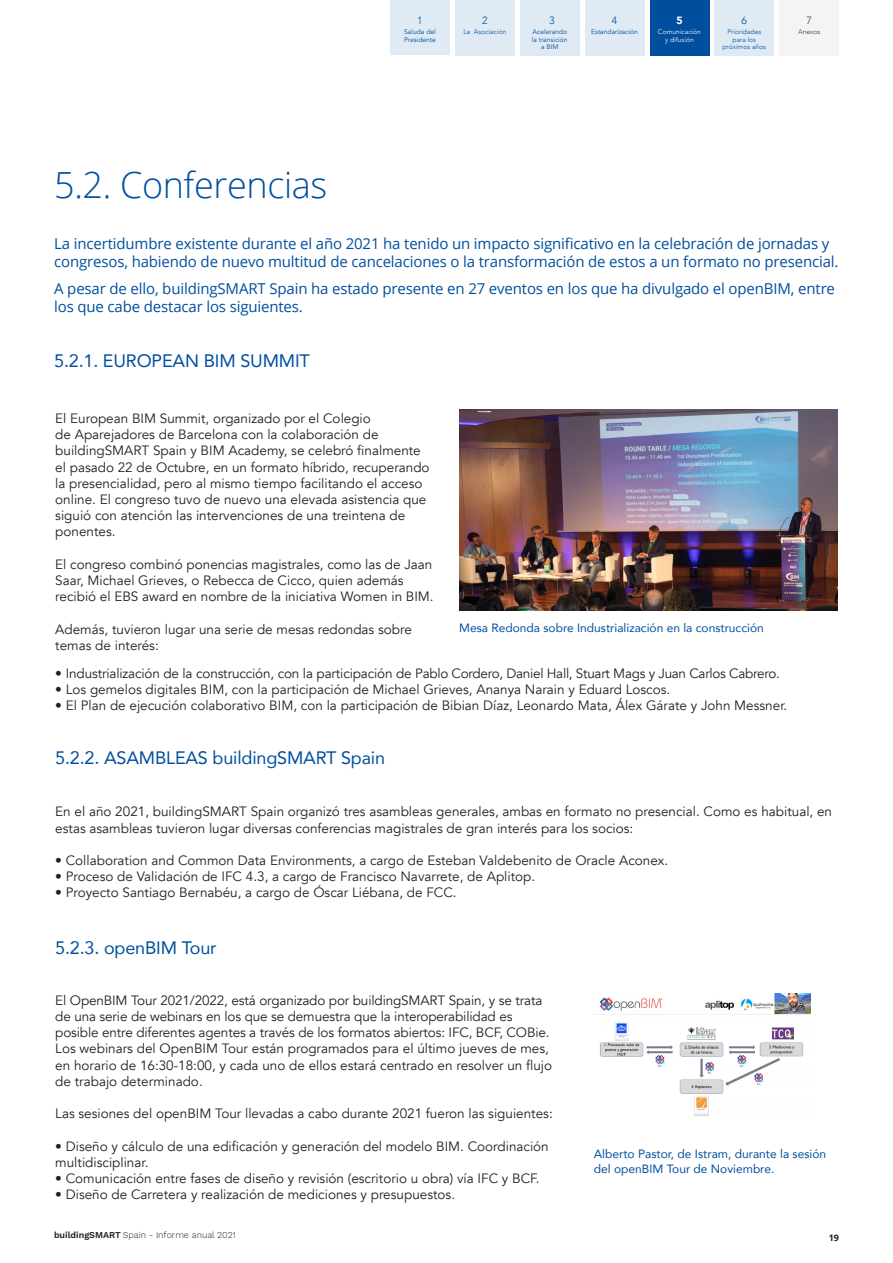
<style>
.page{position:relative;width:893px;height:1263px;background:#fff}
.page>*{position:absolute;margin:0;border:0;box-sizing:border-box;transform-origin:0 0}
.t1{font:300 36px "Open Sans";letter-spacing:-.01em;color:#004f9f}
.t2{font:18px "Avenir";letter-spacing:-.01em;color:#004f9f}
.t3{font:15px/18px "Open Sans";letter-spacing:-.01em;color:#004f9f}
.t4{font:13.5px/16.2px "Avenir";color:#231f20}
.t5{font:12px/15px "Avenir";color:#004f9f}
.t6{font:300 10.5px "Avenir";color:#004f9f}
.t7{font:900 10.5px "Avenir";color:#fff}
.t8{font:300 10.5px "Avenir";color:#38363d}
.t9{font:9px "Work Sans";color:#231f20}
.t10{font:700 9px "Open Sans";color:#231f20}
.t11{font:6.75px/7.5px "Avenir";color:#004f9f}
.t12{font:300 6.75px/7.5px "Avenir";color:#004f9f;text-align:center}
.t13{font:300 6.75px/7.5px "Avenir";color:#fff;text-align:center}
.t14{font:300 6.75px "Avenir";color:#38363d}
.s1{font-weight:600}
</style>
<div class="page">
<div style="left:390px;top:0;width:60px;height:55px;background:#e0eaf4"></div>
<div style="left:455px;top:0;width:59px;height:55px;background:#e0eaf4"></div>
<div style="left:455px;top:28px;width:60px;height:27px;background:#e0eaf4"></div>
<div style="left:520px;top:0;width:59px;height:55px;background:#e0eaf4"></div>
<div style="left:585px;top:0;width:59px;height:55px;background:#e0eaf4"></div>
<div style="left:650px;top:0;width:59px;height:55px;background:#004f9f"></div>
<div style="left:715px;top:0;width:59px;height:55px;background:#e0eaf4"></div>
<div style="left:780px;top:0;width:59px;height:55px;background:#f4f4f4"></div>
<img style="left:459px;top:409px;width:379px;height:201px">
<img style="left:594px;top:994px;width:217px;height:122px">
<p class="t6" style="left:417px;top:14px;width:7px">1</p>
<p class="t11" style="left:404px;top:28px;width:33px">Saluda del<br>Presidente</p>
<p class="t6" style="left:482px;top:14px;width:7px">2</p>
<p class="t12" style="left:464px;top:28px;width:44px">La Asociación</p>
<p class="t6" style="left:549px;top:14px;width:7px">3</p>
<p class="t11" style="left:532px;top:28px;width:37px;text-align:center">Acelerando la transición a BIM</p>
<p class="t6" style="left:612px;top:14px;width:7px">4</p>
<p class="t11" style="left:591px;top:29px;width:48px">Estandarización</p>
<p class="t7" style="left:676px;top:11px;width:8px">5</p>
<p class="t13" style="left:658px;top:28px;width:45px">Comunicación y difusión</p>
<p class="t6" style="left:742px;top:14px;width:7px">6</p>
<p class="t12" style="left:722px;top:28px;width:45px">Prioridades para los próximos años</p>
<p class="t8" style="left:806px;top:14px;width:7px">7</p>
<p class="t14" style="left:798px;top:28px;width:24px">Anexos</p>
<p class="t1" style="left:54px;top:160px;width:275px">5.2. Conferencias</p>
<p class="t3" style="left:54px;top:234px;width:786px">La incertidumbre existente durante el año 2021 ha tenido un impacto significativo en la celebración de jornadas y congresos, habiendo de nuevo multitud de cancelaciones o la transformación de estos a un formato no presencial.</p>
<p class="t3" style="left:54px;top:279px;width:782px">A pesar de ello, buildingSMART Spain ha estado presente en 27 eventos en los que ha divulgado el openBIM, entre los que cabe destacar los siguientes.</p>
<p class="t2" style="left:54px;top:346px;width:257px">5.2.1. EUROPEAN BIM SUMMIT</p>
<p class="t4" style="left:55px;top:410px;width:376px">El European BIM Summit, organizado por el Colegio<br>de Aparejadores de Barcelona con la colaboración de buildingSMART Spain y BIM Academy, se celebró finalmente el pasado 22 de Octubre, en un formato híbrido, recuperando la presencialidad, pero al mismo tiempo facilitando el acceso online. El congreso tuvo de nuevo una elevada asistencia que siguió con atención las intervenciones de una treintena de ponentes.</p>
<p class="t4" style="left:55px;top:556px;width:380px">El congreso combinó ponencias magistrales, como las de Jaan<br>Saar, Michael Grieves, o Rebecca de Cicco, quien además recibió el EBS award en nombre de la iniciativa Women in BIM.</p>
<p class="t4" style="left:55px;top:621px;width:358px">Además, tuvieron lugar una serie de mesas redondas sobre temas de interés:</p>
<p class="t5" style="left:459px;top:619px;width:306px">Mesa Redonda sobre Industrialización en la construcción</p>
<p class="t4" style="left:55px;top:665px;width:726px">• Industrialización de la construcción, con la participación de Pablo Cordero, Daniel Hall, Stuart Mags y Juan Carlos Cabrero.</p>
<p class="t4" style="left:55px;top:682px;width:616px">• Los gemelos digitales BIM, con la participación de Michael Grieves, Ananya Narain y Eduard Loscos.</p>
<p class="t4" style="left:55px;top:698px;width:733px">• El Plan de ejecución colaborativo BIM, con la participación de Bibian Díaz, Leonardo Mata, Álex Gárate y John Messner.</p>
<p class="t2" style="left:55px;top:743px;width:331px">5.2.2. ASAMBLEAS buildingSMART Spain</p>
<p class="t4" style="left:55px;top:804px;width:778px">En el año 2021, buildingSMART Spain organizó tres asambleas generales, ambas en formato no presencial. Como es habitual, en estas asambleas tuvieron lugar diversas conferencias magistrales de gran interés para los socios:</p>
<p class="t4" style="left:55px;top:852px;width:614px">• Collaboration and Common Data Environments, a cargo de Esteban Valdebenito de Oracle Aconex.</p>
<p class="t4" style="left:55px;top:869px;width:481px">• Proceso de Validación de IFC 4.3, a cargo de Francisco Navarrete, de Aplitop.</p>
<p class="t4" style="left:55px;top:885px;width:403px">• Proyecto Santiago Bernabéu, a cargo de Óscar Liébana, de FCC.</p>
<p class="t2" style="left:55px;top:933px;width:163px">5.2.3. openBIM Tour</p>
<p class="t4" style="left:55px;top:992px;width:496px">El OpenBIM Tour 2021/2022, está organizado por buildingSMART Spain, y se trata de una serie de webinars en los que se demuestra que la interoperabilidad es posible entre diferentes agentes a través de los formatos abiertos: IFC, BCF, COBie.</p>
<p class="t4" style="left:55px;top:1041px;width:498px">Los webinars del OpenBIM Tour están programados para el último jueves de mes, en horario de 16:30-18:00, y cada uno de ellos estará centrado en resolver un flujo de trabajo determinado.</p>
<p class="t4" style="left:55px;top:1106px;width:499px">Las sesiones del openBIM Tour llevadas a cabo durante 2021 fueron las siguientes:</p>
<p class="t4" style="left:55px;top:1138px;width:495px">• Diseño y cálculo de una edificación y generación del modelo BIM. Coordinación multidisciplinar.</p>
<p class="t4" style="left:55px;top:1170px;width:486px">• Comunicación entre fases de diseño y revisión (escritorio u obra) vía IFC y BCF.</p>
<p class="t4" style="left:55px;top:1187px;width:401px">• Diseño de Carretera y realización de mediciones y presupuestos.</p>
<p class="t9" style="left:54px;top:1228px;width:184px"><span class="s1">buildingSMART</span> Spain - Informe anual 2021</p>
<p class="t5" style="left:594px;top:1145px;width:234px">Alberto Pastor, de Istram, durante la sesión del openBIM Tour de Noviembre.</p>
<p class="t10" style="left:829px;top:1231px;width:12px">19</p>
</div>
